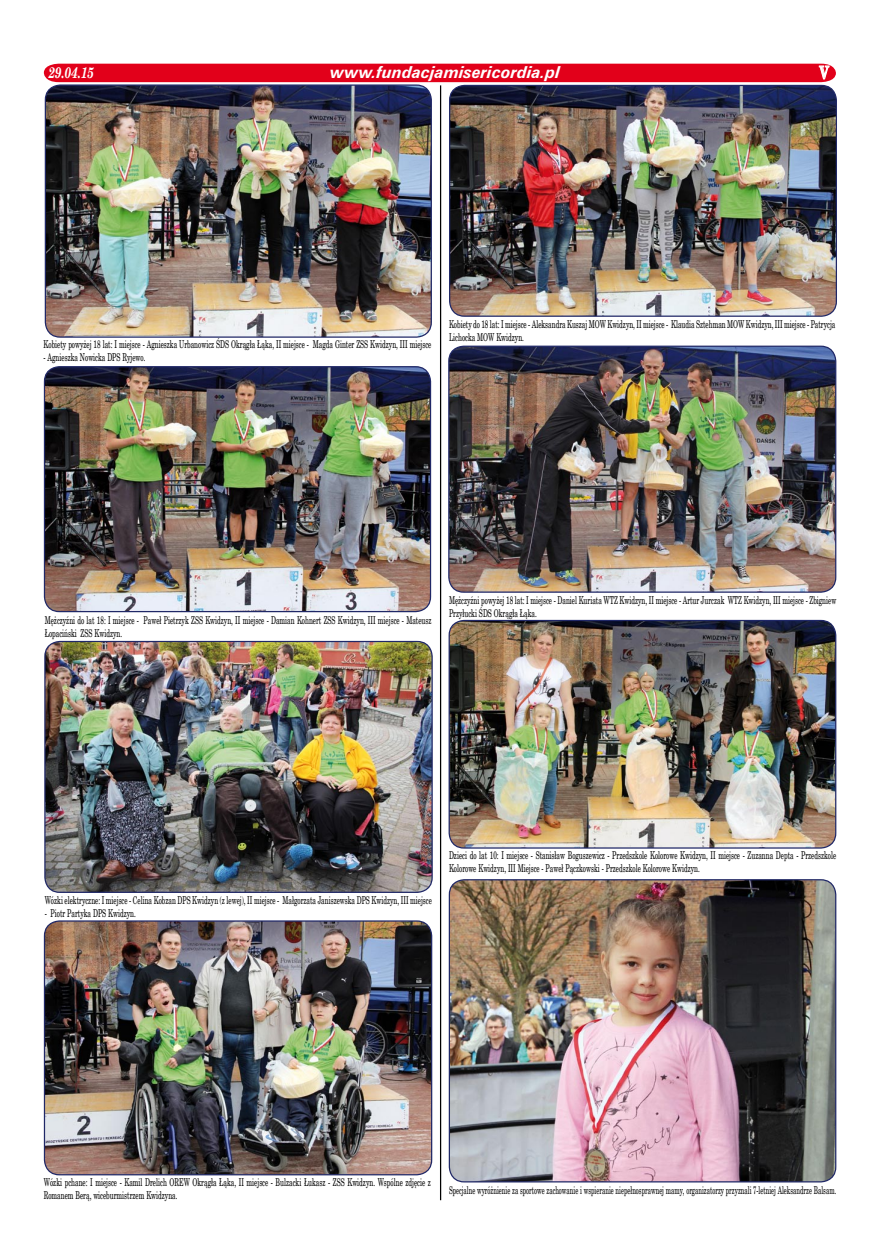
<style>
.page{position:relative;width:886px;height:1241px;background:#fff}
.page>*{position:absolute;margin:0;border:0;box-sizing:border-box;transform-origin:0 0}
.t1{font:700 17.5px "New Brunswick";color:#fff;scale:.7 1}
.t2{font:italic 700 15px "Zurich PL";color:#fff}
.t3{font:italic 700 15px "New Brunswick";color:#fff;scale:.75 1}
.t4{font:10.62px/12.9px "New Brunswick";color:#000;scale:.6 1}
.t5{font:10.62px "New Brunswick";color:#000;scale:.56 1}
</style>
<div class="page">
<div style="left:44px;top:63px;width:792px;height:19px;background:#e2001a"></div>
<img style="left:450px;top:85px;width:386px;height:231px;border-radius:15px">
<div style="left:449px;top:85px;width:388px;height:232px;border:1px solid #202867;border-radius:15px"></div>
<img style="left:45px;top:85px;width:386px;height:252px;border-radius:15px">
<div style="left:45px;top:84px;width:387px;height:254px;border:1px solid #202867;border-radius:15px"></div>
<img style="left:44px;top:366px;width:386px;height:245px;border-radius:15px">
<div style="left:44px;top:366px;width:387px;height:246px;border:1px solid #202867;border-radius:15px"></div>
<img style="left:449px;top:346px;width:387px;height:246px;border-radius:15px">
<div style="left:448px;top:345px;width:388px;height:247px;border:1px solid #202867;border-radius:15px"></div>
<img style="left:45px;top:641px;width:387px;height:251px;border-radius:15px">
<div style="left:44px;top:640px;width:389px;height:252px;border:1px solid #202867;border-radius:15px"></div>
<img style="left:44px;top:920px;width:388px;height:254px;border-radius:15px">
<div style="left:44px;top:920px;width:388px;height:255px;border:1px solid #202867;border-radius:15px"></div>
<img style="left:449px;top:620px;width:387px;height:227px;border-radius:15px">
<div style="left:448px;top:619px;width:388px;height:229px;border:1px solid #202867;border-radius:15px"></div>
<img style="left:449px;top:879px;width:387px;height:302px;border-radius:15px">
<div style="left:449px;top:879px;width:387px;height:303px;border:1px solid #202867;border-radius:15px"></div>
<hr style="left:440px;top:85px;width:1px;height:1114px;background:#000">
<h2 class="t3" style="left:49px;top:63px;width:62px">29.04.15</h2>
<h2 class="t2" style="left:330px;top:62px;width:232px">www.fundacjamisericordia.pl</h2>
<h1 class="t1" style="left:819px;top:61px;width:15px">V</h1>
<p class="t4" style="left:44px;top:338px;width:648px">Kobiety powyżej 18 lat: I miejsce - Agnieszka Urbanowicz ŚDS Okrągła Łąka, II miejsce - Magda Ginter ZSS Kwidzyn, III miejsce</p>
<p class="t4" style="left:44px;top:351px;width:171px">- Agnieszka Nowicka DPS Ryjewo.</p>
<p class="t4" style="left:449px;top:317px;width:645px">Kobiety do 18 lat: I miejsce - Aleksandra Kuszaj MOW Kwidzyn, II miejsce - Klaudia Sztehman MOW Kwidzyn, III miejsce - Patrycja<br>Lichocka MOW Kwidzyn.</p>
<p class="t4" style="left:45px;top:613px;width:646px">Mężczyźni do lat 18: I miejsce - Paweł Pietrzyk ZSS Kwidzyn, II miejsce - Damian Kohnert ZSS Kwidzyn, III miejsce - Mateusz<br>Łopaciński ZSS Kwidzyn.</p>
<p class="t4" style="left:449px;top:593px;width:647px">Mężczyźni powyżej 18 lat: I miejsce - Daniel Kuriata WTZ Kwidzyn, II miejsce - Artur Jurczak WTZ Kwidzyn, III miejsce - Zbigniew<br>Przyłucki ŚDS Okrągła Łąka.</p>
<p class="t4" style="left:45px;top:893px;width:647px">Wózki elektryczne: I miejsce - Celina Kobzan DPS Kwidzyn (z lewej), II miejsce - Małgorzata Janiszewska DPS Kwidzyn, III miejsce</p>
<p class="t4" style="left:45px;top:905px;width:153px">- Piotr Partyka DPS Kwidzyn.</p>
<p class="t4" style="left:449px;top:848px;width:647px">Dzieci do lat 10: I miejsce - Stanisław Boguszewicz - Przedszkole Kolorowe Kwidzyn, II miejsce - Zuzanna Depta - Przedszkole<br>Kolorowe Kwidzyn, III Miejsce - Paweł Pączkowski - Przedszkole Kolorowe Kwidzyn.</p>
<p class="t4" style="left:44px;top:1175px;width:647px">Wózki pchane: I miejsce - Kamil Drelich OREW Okrągła Łąka, II miejsce - Bulzacki Łukasz - ZSS Kwidzyn. Wspólne zdjęcie z<br>Romanem Berą, wiceburmistrzem Kwidzyna.</p>
<p class="t5" style="left:449px;top:1183px;width:693px">Specjalne wyróżnienie za sportowe zachowanie i wspieranie niepełnosprawnej mamy, organizatorzy przyznali 7-letniej Aleksandrze Balsam.</p>
</div>
